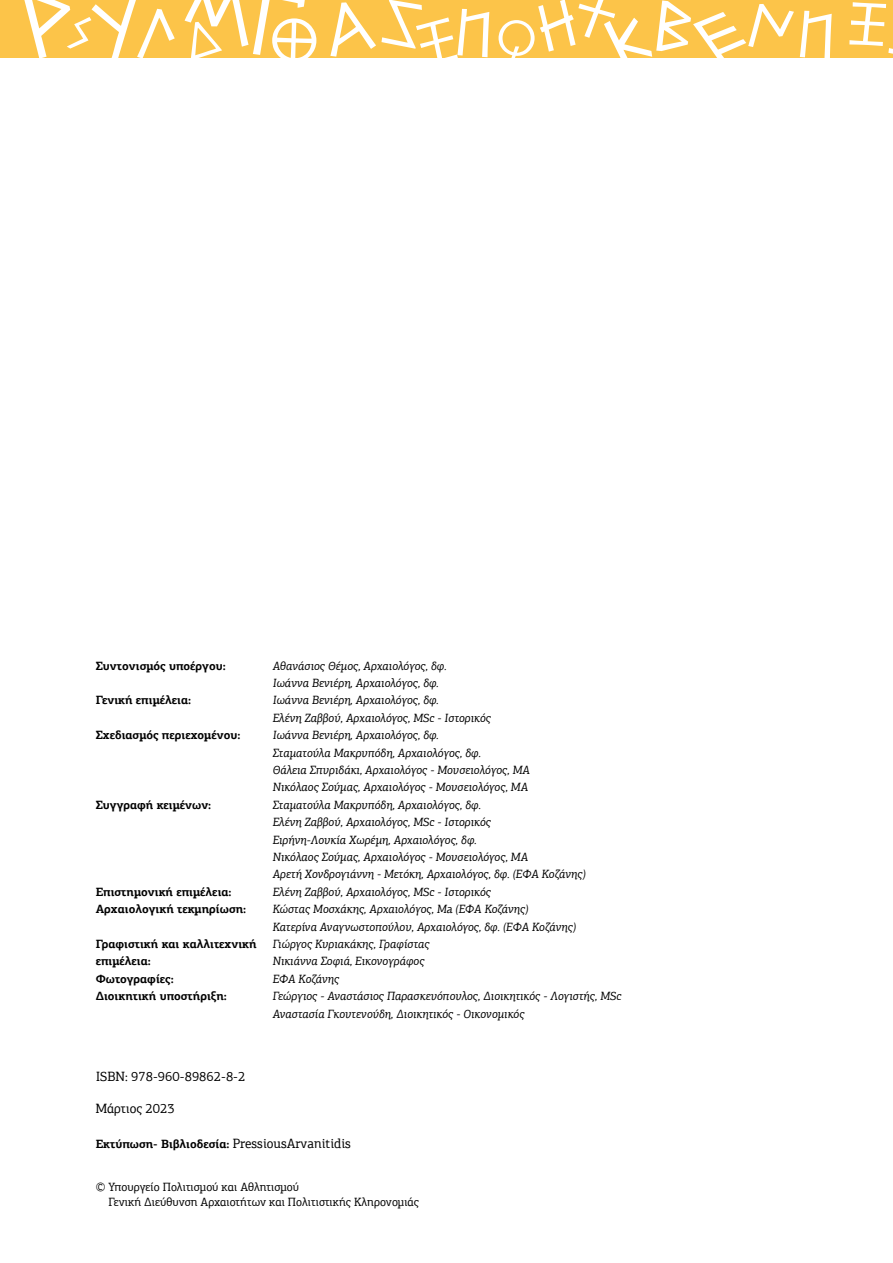
<style>
.page{position:relative;width:893px;height:1263px;background:#fff}
.page>*{position:absolute;margin:0;border:0;box-sizing:border-box;transform-origin:0 0}
.t1{font:73.05px "Alfabetix";color:#fff}
.t2{font:64.2px "Alfabetix";color:#fff}
.t3{font:13.5px "PF Agora Slab Pro";color:#000}
.t4{font:italic 12px/17.4px "PF Agora Slab Pro";color:#000}
.t5{font:700 12px "PF Agora Slab Pro";color:#000}
.t6{font:12px/14.4px "PF Agora Slab Pro";color:#000}
.s1{font-weight:400;font-size:13.5px}
</style>
<div class="page">
<div style="left:0;top:0;width:893px;height:57px;background:#fcc449"></div>
<svg style="left:180px;top:57px;width:42px;height:1px"></svg>
<svg style="left:800px;top:57px;width:33px;height:1px"></svg>
<svg style="left:20px;top:57px;width:136px;height:1px"></svg>
<svg style="left:253px;top:57px;width:52px;height:1px"></svg>
<svg style="left:321px;top:57px;width:473px;height:1px"></svg>
<h1 class="t1" style="left:135px;top:-3px;width:117px">a<sup>m</sup></h1>
<h2 class="t2" style="left:268px;top:8px;width:55px">O</h2>
<p class="t5" style="left:96px;top:658px;width:132px">Συντονισμός υποέργου:</p>
<p class="t4" style="left:273px;top:657px;width:176px">Αθανάσιος Θέμος, Αρχαιολόγος, δφ.<br>Ιωάννα Βενιέρη, Αρχαιολόγος, δφ.</p>
<p class="t5" style="left:96px;top:693px;width:97px">Γενική επιμέλεια:</p>
<p class="t4" style="left:273px;top:692px;width:220px">Ιωάννα Βενιέρη, Αρχαιολόγος, δφ.<br>Ελένη Ζαββού, Αρχαιολόγος, MSc - Ιστορικός</p>
<p class="t5" style="left:96px;top:727px;width:146px">Σχεδιασμός περιεχομένου:</p>
<p class="t4" style="left:273px;top:726px;width:259px">Ιωάννα Βενιέρη, Αρχαιολόγος, δφ.<br>Σταματούλα Μακρυπόδη, Αρχαιολόγος, δφ.<br>Θάλεια Σπυριδάκι, Αρχαιολόγος - Μουσειολόγος, ΜΑ Νικόλαος Σούμας, Αρχαιολόγος - Μουσειολόγος, ΜΑ</p>
<p class="t5" style="left:96px;top:797px;width:117px">Συγγραφή κειμένων:</p>
<p class="t4" style="left:273px;top:796px;width:315px">Σταματούλα Μακρυπόδη, Αρχαιολόγος, δφ.<br>Ελένη Ζαββού, Αρχαιολόγος, MSc - Ιστορικός<br>Ειρήνη-Λουκία Χωρέμη, Αρχαιολόγος, δφ.<br>Νικόλαος Σούμας, Αρχαιολόγος - Μουσειολόγος, ΜΑ<br>Αρετή Χονδρογιάννη - Μετόκη, Αρχαιολόγος, δφ. (ΕΦΑ Κοζάνης)</p>
<p class="t5" style="left:96px;top:884px;width:137px">Επιστημονική επιμέλεια:</p>
<p class="t4" style="left:273px;top:883px;width:220px">Ελένη Ζαββού, Αρχαιολόγος, MSc - Ιστορικός</p>
<p class="t5" style="left:96px;top:901px;width:152px">Αρχαιολογική τεκμηρίωση:</p>
<p class="t4" style="left:273px;top:900px;width:305px">Κώστας Μοσχάκης, Αρχαιολόγος, Μa (ΕΦΑ Κοζάνης)<br>Kατερίνα Αναγνωστοπούλου, Αρχαιολόγος, δφ. (ΕΦΑ Κοζάνης)</p>
<p class="t5" style="left:96px;top:936px;width:163px">Γραφιστική και καλλιτεχνική</p>
<p class="t4" style="left:273px;top:935px;width:159px">Γιώργος Κυριακάκης, Γραφίστας</p>
<p class="t5" style="left:96px;top:954px;width:57px">επιμέλεια:</p>
<p class="t4" style="left:273px;top:953px;width:153px">Νικιάννα Σοφιά, Εικονογράφος</p>
<p class="t5" style="left:96px;top:971px;width:80px">Φωτογραφίες:</p>
<p class="t4" style="left:273px;top:970px;width:68px">ΕΦΑ Κοζάνης</p>
<p class="t5" style="left:96px;top:988px;width:133px">Διοικητική υποστήριξη:</p>
<p class="t4" style="left:273px;top:987px;width:350px">Γεώργιος - Αναστάσιος Παρασκευόπουλος, Διοικητικός - Λογιστής, MSc<br>Αναστασία Γκουτενούδη, Διοικητικός - Οικονομικός</p>
<p class="t3" style="left:96px;top:1068px;width:151px">ISBN: 978-960-89862-8-2</p>
<p class="t3" style="left:96px;top:1100px;width:81px">Μάρτιος 2023</p>
<p class="t5" style="left:96px;top:1136px;width:257px">Εκτύπωση- Βιβλιοδεσία: <span class="s1">PressiousArvanitidis</span></p>
<p class="t6" style="left:108px;top:1180px;width:312px;text-indent:-13px">© Υπουργείο Πολιτισμού και Αθλητισμού<br>Γενική Διεύθυνση Αρχαιοτήτων και Πολιτιστικής Κληρονομιάς</p>
</div>
